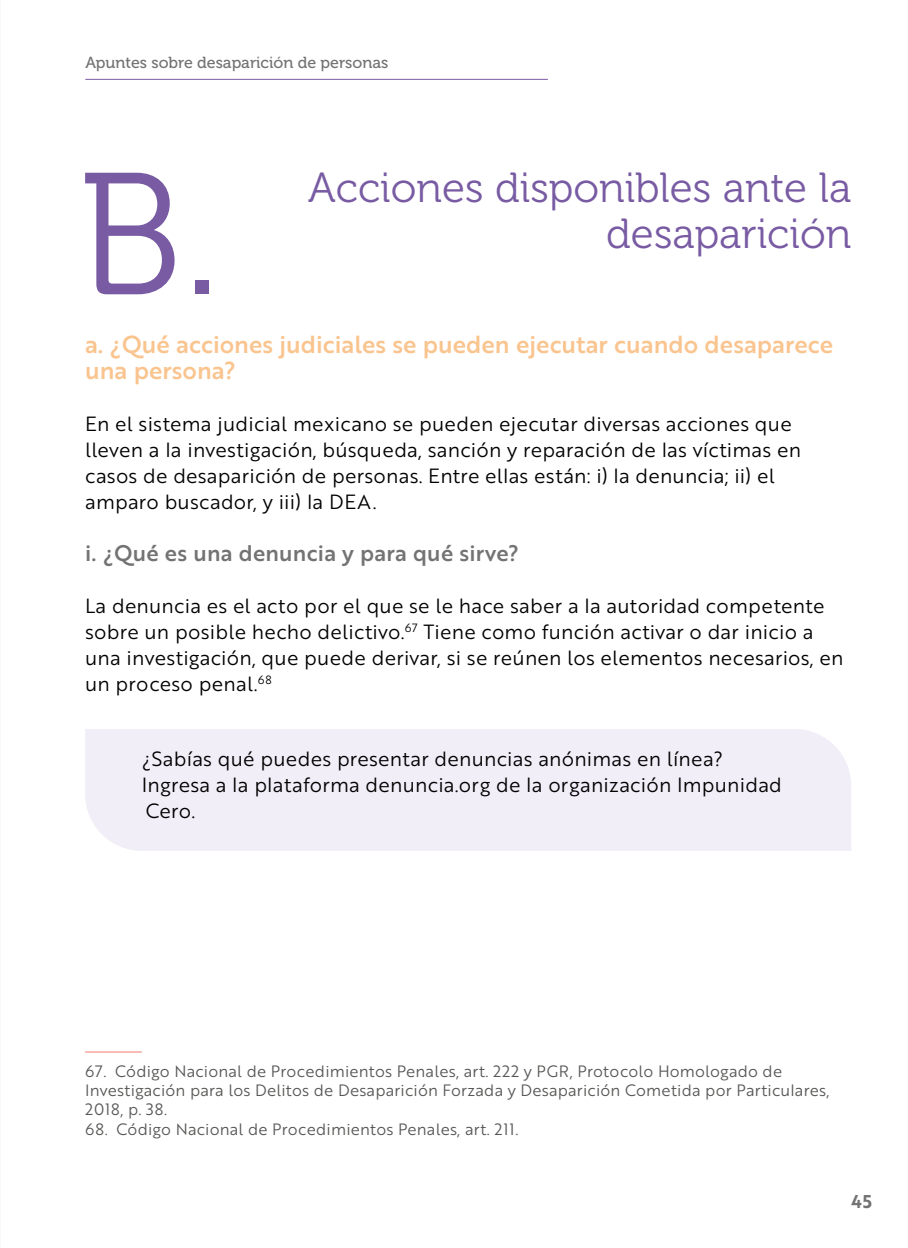
<style>
.page{position:relative;width:908px;height:1248px;background:#fff}
.page>*{position:absolute;margin:0;border:0;box-sizing:border-box;transform-origin:0 0}
.Título{font:172.8px "Museo 300";color:#785ba3}
.Título-2{font:42px/46px "Museo 300";color:#785ba3;text-align:right}
.Título_1{font:24px/26px "Brother 1816 Medium";color:#fac48f}
.Título_2{font:22px "Brother 1816 Medium";letter-spacing:.01em;color:#737373}
.Texto_General{font:20px/26px "Brother 1816 Book";letter-spacing:.01em;color:#000}
.t1{font:18px "Brother 1816 Bold";color:#737373}
.Nota-alpie{font:16px/19.2px "Brother 1816 Book";letter-spacing:.01em;color:#575756}
.t2{font:16px "Museo 500";color:#737373}
</style>
<div class="page">
<hr style="left:85px;top:79px;width:462px;height:1px;background:#785ba3">
<hr style="left:85px;top:1051px;width:57px;height:1px;background:#ef7a6f">
<div style="left:85px;top:729px;width:765px;height:121px;background:#f1eef8"></div>
<p class="t2" style="left:85px;top:54px;width:304px">Apuntes sobre desaparición de personas</p>
<p class="Título" style="left:78px;top:142px;width:143px">B.</p>
<p class="Título-2" style="left:308px;top:166px;width:544px">Acciones disponibles ante la desaparición</p>
<p class="Título_1" style="left:85px;top:330px;width:749px">a. ¿Qué acciones judiciales se pueden ejecutar cuando desaparece una persona?</p>
<p class="Texto_General" style="left:85px;top:409px;width:717px">En el sistema judicial mexicano se pueden ejecutar diversas acciones que lleven a la investigación, búsqueda, sanción y reparación de las víctimas en casos de desaparición de personas. Entre ellas están: i) la denuncia; ii) el amparo buscador, y iii) la DEA.</p>
<p class="Título_2" style="left:85px;top:536px;width:435px">i. ¿Qué es una denuncia y para qué sirve?</p>
<p class="Texto_General" style="left:85px;top:592px;width:759px">La denuncia es el acto por el que se le hace saber a la autoridad competente sobre un posible hecho delictivo.<sup>67</sup> Tiene como función activar o dar inicio a una investigación, que puede derivar, si se reúnen los elementos necesarios, en un proceso penal.<sup>68</sup></p>
<p class="Texto_General" style="left:142px;top:745px;width:582px">¿Sabías qué puedes presentar denuncias anónimas en línea?</p>
<p class="Texto_General" style="left:142px;top:771px;width:641px">Ingresa a la plataforma denuncia.org de la organización Impunidad<br>Cero.</p>
<p class="Nota-alpie" style="left:85px;top:1060px;width:745px">67. Código Nacional de Procedimientos Penales, art. 222 y PGR, Protocolo Homologado de<br>Investigación para los Delitos de Desaparición Forzada y Desaparición Cometida por Particulares,<br>2018, p. 38.</p>
<p class="Nota-alpie" style="left:85px;top:1118px;width:435px">68. Código Nacional de Procedimientos Penales, art. 211.</p>
<p class="t1" style="left:850px;top:1187px;width:22px">45</p>
</div>
